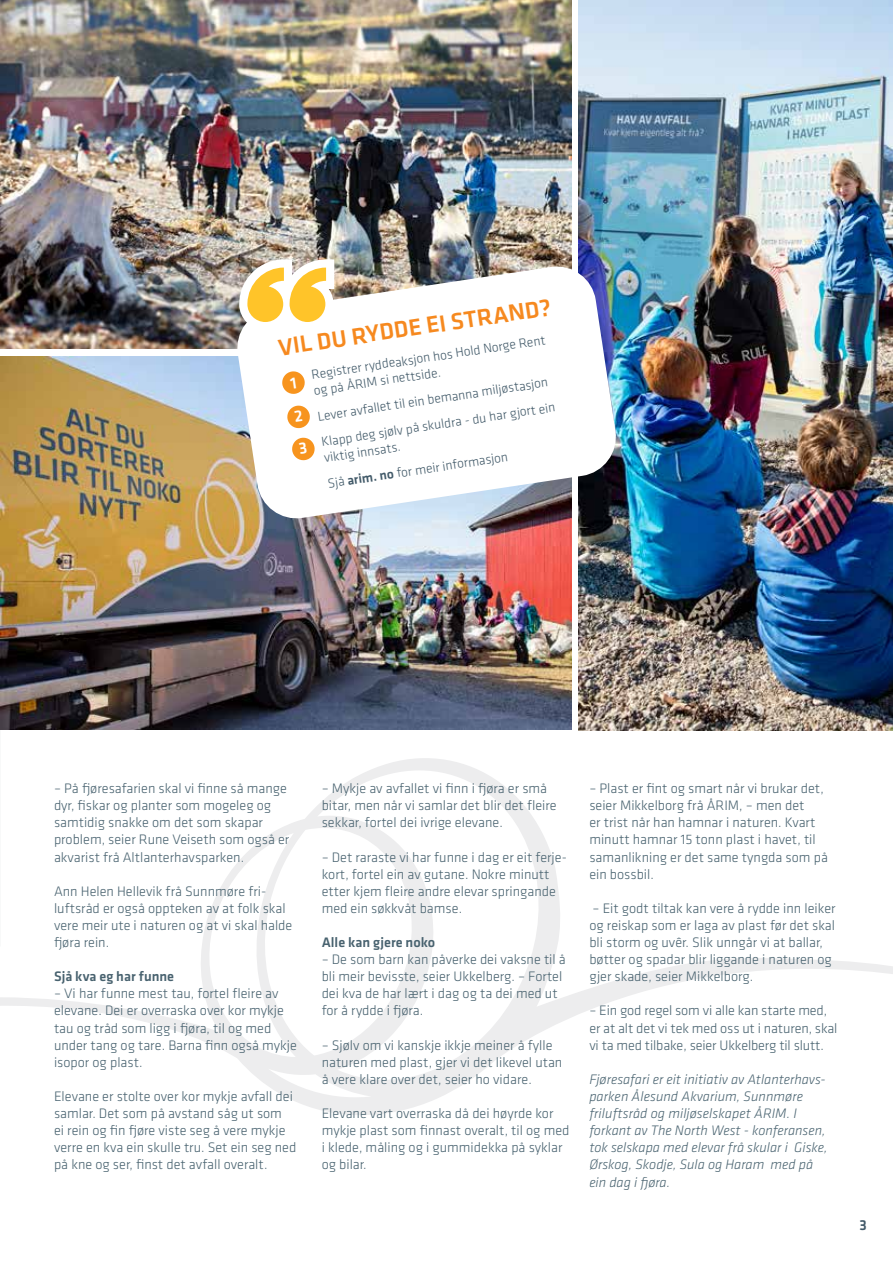
<style>
.page{position:relative;width:893px;height:1263px;background:#fff}
.page>*{position:absolute;margin:0;border:0;box-sizing:border-box;transform-origin:0 0}
.t1{font:500 24.15px "Klavika Basic";color:#f6891f}
.t2{font:500 15px "Klavika Basic";color:#425a69}
.t3{font:300 14.25px/17.1px "Klavika Basic";color:#48626f}
.t4{font:italic 300 14.25px/17.1px "Klavika Basic";color:#48626f}
.t5{font:500 14.25px "Klavika Basic";color:#48626f}
.t6{font:300 13.5px/16.5px "Klavika Basic";color:#425a69}
.s1{font-weight:500}
</style>
<div class="page">
<svg style="left:0;top:758px;width:893px;height:357px"></svg>
<img style="left:0;top:0;width:571px;height:349px">
<img style="left:0;top:356px;width:571px;height:373px">
<img style="left:579px;top:0;width:314px;height:730px">
<img style="left:231px;top:260px;width:388px;height:265px">
<svg style="left:239px;top:259px;width:95px;height:71px"></svg>
<svg style="left:287px;top:405px;width:28px;height:56px"></svg>
<svg style="left:281px;top:371px;width:24px;height:24px"></svg>
<h1 class="t1" style="left:276px;top:330px;width:277px;rotate:-8deg">VIL DU RYDDE EI STRAND?</h1>
<p class="t6" style="left:310px;top:365px;width:238px;rotate:-8deg">Registrer ryddeaksjon hos Hold Norge Rent og på ÅRIM si nettside.</p>
<p class="t6" style="left:316px;top:402px;width:238px;line-height:25.7px;rotate:-8deg">Lever avfallet til ein bemanna miljøstasjon<br>Klapp deg sjølv på skuldra - du har gjort ein</p>
<p class="t6" style="left:322px;top:445px;width:184px;line-height:25px;rotate:-8deg">viktig innsats.<br>Sjå <span class="s1">arim. no</span> for meir informasjon</p>
<p class="t3" style="left:54px;top:780px;width:237px">– På fjøresafarien skal vi finne så mange dyr, fiskar og planter som mogeleg og samtidig snakke om det som skapar problem, seier Rune Veiseth som også er akvarist frå Altlanterhavsparken.</p>
<p class="t3" style="left:54px;top:882px;width:240px">Ann Helen Hellevik frå Sunnmøre fri&shy;luftsråd er også oppteken av at folk skal vere meir ute i naturen og at vi skal halde fjøra rein.</p>
<p class="t5" style="left:54px;top:967px;width:122px">Sjå kva eg har funne</p>
<p class="t3" style="left:54px;top:985px;width:244px">– Vi har funne mest tau, fortel fleire av elevane. Dei er overraska over kor mykje tau og tråd som ligg i fjøra, til og med under tang og tare. Barna finn også mykje isopor og plast.</p>
<p class="t3" style="left:54px;top:1087px;width:244px">Elevane er stolte over kor mykje avfall dei samlar. Det som på avstand såg ut som<br>ei rein og fin fjøre viste seg å vere mykje verre en kva ein skulle tru. Set ein seg ned på kne og ser, finst det avfall overalt.</p>
<p class="t3" style="left:322px;top:780px;width:237px">– Mykje av avfallet vi finn i fjøra er små bitar, men når vi samlar det blir det fleire sekkar, fortel dei ivrige elevane.</p>
<p class="t3" style="left:322px;top:848px;width:247px">– Det raraste vi har funne i dag er eit ferje&shy;kort, fortel ein av gutane. Nokre minutt etter kjem fleire andre elevar springande med ein søkkvåt bamse.</p>
<p class="t5" style="left:322px;top:933px;width:115px">Alle kan gjere noko</p>
<p class="t3" style="left:322px;top:951px;width:246px">– De som barn kan påverke dei vaksne til å bli meir bevisste, seier Ukkelberg. – Fortel dei kva de har lært i dag og ta dei med ut for å rydde i fjøra.</p>
<p class="t3" style="left:322px;top:1036px;width:242px">– Sjølv om vi kanskje ikkje meiner å fylle naturen med plast, gjer vi det likevel utan å vere klare over det, seier ho vidare.</p>
<p class="t3" style="left:322px;top:1105px;width:249px">Elevane vart overraska då dei høyrde kor mykje plast som finnast overalt, til og med i klede, måling og i gummidekka på syklar og bilar.</p>
<p class="t3" style="left:589px;top:780px;width:240px">– Plast er fint og smart når vi brukar det, seier Mikkelborg frå ÅRIM, – men det<br>er trist når han hamnar i naturen. Kvart minutt hamnar 15 tonn plast i havet, til samanlikning er det same tyngda som på ein bossbil.</p>
<p class="t3" style="left:589px;top:899px;width:248px">– Eit godt tiltak kan vere å rydde inn leiker og reiskap som er laga av plast før det skal bli storm og uvêr. Slik unngår vi at ballar, bøtter og spadar blir liggande i naturen og gjer skade, seier Mikkelborg.</p>
<p class="t3" style="left:589px;top:1002px;width:250px">– Ein god regel som vi alle kan starte med, er at alt det vi tek med oss ut i naturen, skal vi ta med tilbake, seier Ukkelberg til slutt.</p>
<p class="t4" style="left:589px;top:1070px;width:240px">Fjøresafari er eit initiativ av Atlanterhavs&shy;parken Ålesund Akvarium, Sunnmøre friluftsråd og miljøselskapet ÅRIM. I forkant av The North West - konferansen, tok selskapa med elevar frå skular i Giske, Ørskog, Skodje, Sula og Haram med på ein dag i fjøra.</p>
<p class="t2" style="left:859px;top:1215px;width:9px">3</p>
</div>
